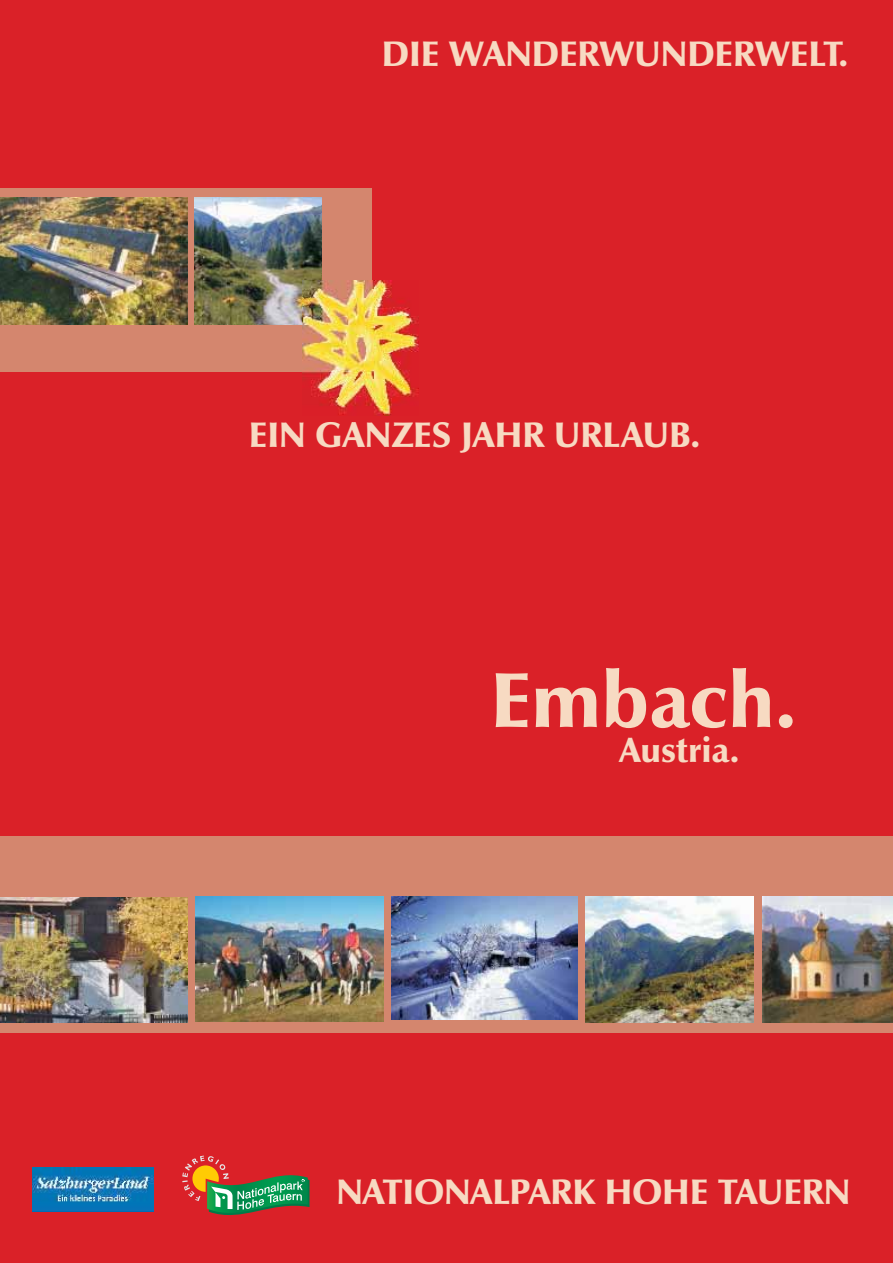
<style>
.page{position:relative;width:893px;height:1263px;background:#fff}
.page>*{position:absolute;margin:0;border:0;box-sizing:border-box;transform-origin:0 0}
.t1{font:900 78.9px "Zapf Humanist 601 BT";color:#f7dac2}
.t2{font:900 35.85px "Zapf Humanist 601 BT";color:#f7dac2}
.t3{font:900 34.95px "Zapf Humanist 601 BT";color:#f7dac2}
</style>
<div class="page">
<div style="left:0;top:0;width:892px;height:1263px;background:#da2128"></div>
<svg style="left:182px;top:1156px;width:127px;height:59px"></svg>
<img style="left:33px;top:1168px;width:121px;height:43px">
<div style="left:0;top:837px;width:892px;height:196px;background:#d4866e"></div>
<div style="left:0;top:189px;width:371px;height:183px;background:#d4866e"></div>
<img style="left:762px;top:897px;width:130px;height:125px">
<img style="left:586px;top:897px;width:167px;height:125px">
<img style="left:0;top:897px;width:187px;height:126px">
<img style="left:194px;top:197px;width:128px;height:128px">
<img style="left:195px;top:896px;width:188px;height:126px">
<img style="left:391px;top:897px;width:187px;height:122px">
<img style="left:302px;top:280px;width:117px;height:135px">
<img style="left:0;top:197px;width:187px;height:128px">
<p class="t2" style="left:382px;top:39px;width:468px">DIE WANDERWUNDERWELT.</p>
<p class="t2" style="left:249px;top:420px;width:453px">EIN GANZES JAHR URLAUB.</p>
<h1 class="t1" style="left:490px;top:668px;width:307px">Embach.</h1>
<p class="t3" style="left:619px;top:736px;width:121px">Austria.</p>
<p class="t2" style="left:336px;top:1177px;width:515px">NATIONALPARK HOHE TAUERN</p>
</div>
